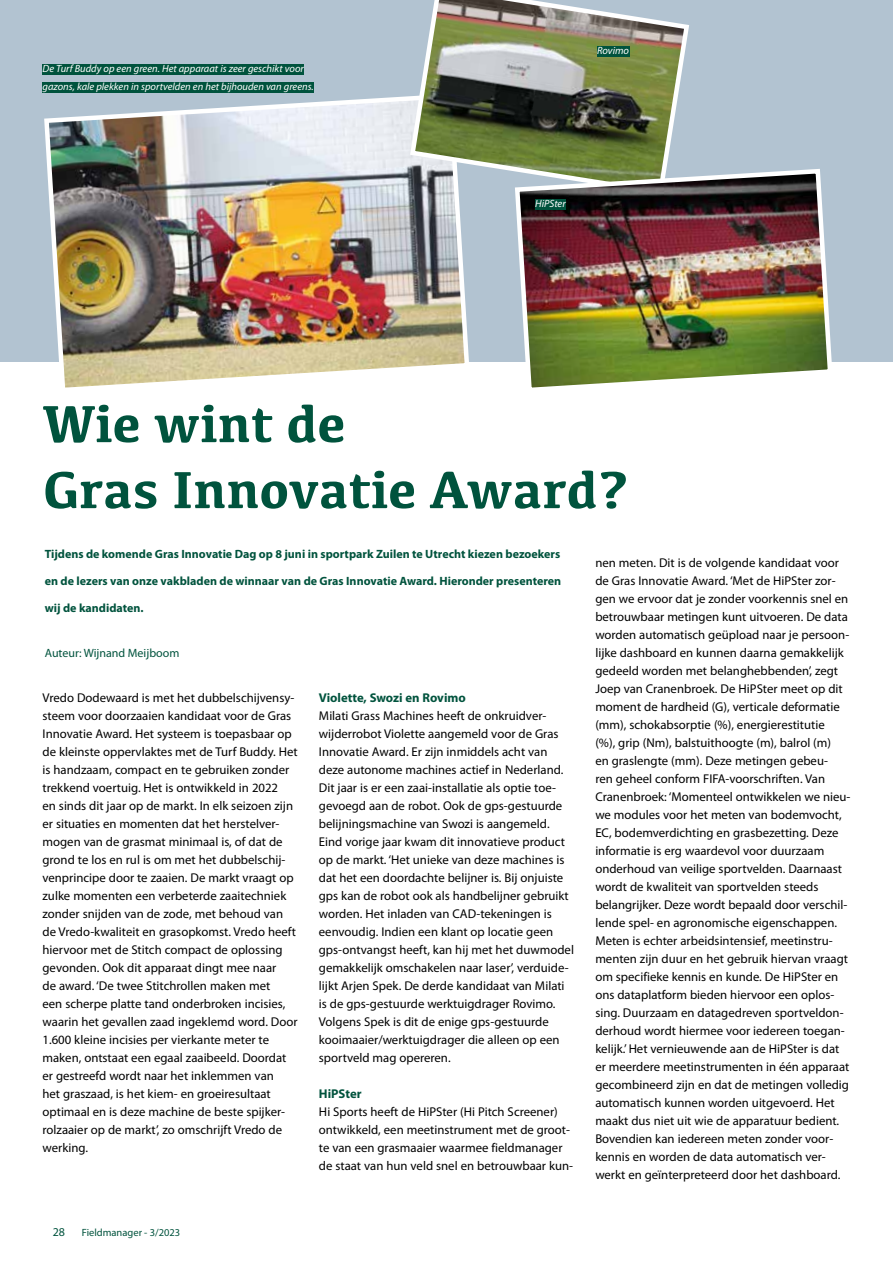
<style>
.page{position:relative;width:893px;height:1263px;background:#fff}
.page>*{position:absolute;margin:0;border:0;box-sizing:border-box;transform-origin:0 0}
.t1{font:700 54px/66px "Kefa";color:#00533d}
.t2{font:12.75px/18px "Myriad Pro";color:#000}
.t3{font:700 12.75px "Myriad Pro";color:#00533d}
.t4{font:700 12px "Myriad Pro";color:#00533d}
.t5{font:12px "Myriad Pro";color:#00533d}
.t6{font:italic 10.5px/18px "Myriad Pro";color:#fff}
.t7{font:10.5px "Myriad Pro";color:#00533d}
</style>
<div class="page">
<div style="left:0;top:0;width:893px;height:362px;background:#b2c3d1"></div>
<img style="left:42px;top:91px;width:427px;height:297px">
<img style="left:407px;top:0;width:282px;height:197px">
<img style="left:512px;top:166px;width:320px;height:222px">
<div style="left:43px;top:64px;width:261px;height:11px;background:#00533d"></div>
<div style="left:43px;top:82px;width:271px;height:11px;background:#00533d"></div>
<div style="left:597px;top:46px;width:32px;height:11px;background:#00533d"></div>
<div style="left:535px;top:199px;width:31px;height:11px;background:#00533d"></div>
<p class="t6" style="left:43px;top:59px;width:273px">De Turf Buddy op een green. Het apparaat is zeer geschikt voor gazons, kale plekken in sportvelden en het bijhouden van greens.</p>
<p class="t6" style="left:597px;top:41px;width:34px">Rovimo</p>
<p class="t6" style="left:535px;top:194px;width:32px">HiPSter</p>
<h1 class="t1" style="left:43px;top:388px;width:587px">Wie wint de<br>Gras Innovatie Award?</h1>
<p class="t4" style="left:45px;top:546px;width:517px">Tijdens de komende Gras Innovatie Dag op 8 juni in sportpark Zuilen te Utrecht kiezen bezoekers</p>
<p class="t4" style="left:45px;top:573px;width:518px">en de lezers van onze vakbladen de winnaar van de Gras Innovatie Award. Hieronder presenteren</p>
<p class="t4" style="left:45px;top:600px;width:100px">wij de kandidaten.</p>
<p class="t5" style="left:45px;top:646px;width:136px">Auteur: Wijnand Meijboom</p>
<p class="t2" style="left:43px;top:689px;width:257px">Vredo Dodewaard is met het dubbelschijvensy&shy;steem voor doorzaaien kandidaat voor de Gras Innovatie Award. Het systeem is toepasbaar op de kleinste oppervlaktes met de Turf Buddy. Het is handzaam, compact en te gebruiken zonder trekkend voertuig. Het is ontwikkeld in 2022<br>en sinds dit jaar op de markt. In elk seizoen zijn er situaties en momenten dat het herstelver&shy;mogen van de grasmat minimaal is, of dat de grond te los en rul is om met het dubbelschij&shy;venprincipe door te zaaien. De markt vraagt op zulke momenten een verbeterde zaaitechniek zonder snijden van de zode, met behoud van de Vredo-kwaliteit en grasopkomst. Vredo heeft hiervoor met de Stitch compact de oplossing gevonden. Ook dit apparaat dingt mee naar<br>de award. ‘De twee Stitchrollen maken met<br>een scherpe platte tand onderbroken incisies, waarin het gevallen zaad ingeklemd word. Door 1.600 kleine incisies per vierkante meter te maken, ontstaat een egaal zaaibeeld. Doordat er gestreefd wordt naar het inklemmen van<br>het graszaad, is het kiem- en groeiresultaat optimaal en is deze machine de beste spijker&shy;rolzaaier op de markt’, zo omschrijft Vredo de werking.</p>
<p class="t3" style="left:319px;top:689px;width:148px">Violette, Swozi en Rovimo</p>
<p class="t2" style="left:319px;top:707px;width:257px">Milati Grass Machines heeft de onkruidver&shy;wijderrobot Violette aangemeld voor de Gras Innovatie Award. Er zijn inmiddels acht van deze autonome machines actief in Nederland.<br>Dit jaar is er een zaai-installatie als optie toe&shy;gevoegd aan de robot. Ook de gps-gestuurde belijningsmachine van Swozi is aangemeld.<br>Eind vorige jaar kwam dit innovatieve product op de markt. ‘Het unieke van deze machines is dat het een doordachte belijner is. Bij onjuiste gps kan de robot ook als handbelijner gebruikt worden. Het inladen van CAD-tekeningen is eenvoudig. Indien een klant op locatie geen gps-ontvangst heeft, kan hij met het duwmodel gemakkelijk omschakelen naar laser’, verduide&shy;lijkt Arjen Spek. De derde kandidaat van Milati is de gps-gestuurde werktuigdrager Rovimo.<br>Volgens Spek is dit de enige gps-gestuurde kooimaaier/werktuigdrager die alleen op een sportveld mag opereren.</p>
<p class="t3" style="left:319px;top:1086px;width:44px">HiPSter</p>
<p class="t2" style="left:319px;top:1103px;width:256px">Hi Sports heeft de HiPSter (Hi Pitch Screener) ontwikkeld, een meetinstrument met de groot&shy;te van een grasmaaier waarmee fieldmanager de staat van hun veld snel en betrouwbaar kun-</p>
<p class="t5" style="left:53px;top:1224px;width:14px">28</p>
<p class="t7" style="left:82px;top:1226px;width:100px">Fieldmanager - 3/2023</p>
<p class="t2" style="left:595px;top:554px;width:257px">nen meten. Dit is de volgende kandidaat voor de Gras Innovatie Award. ‘Met de HiPSter zor&shy;gen we ervoor dat je zonder voorkennis snel en betrouwbaar metingen kunt uitvoeren. De data worden automatisch geüpload naar je persoon&shy;lijke dashboard en kunnen daarna gemakkelijk gedeeld worden met belanghebbenden’, zegt Joep van Cranenbroek. De HiPSter meet op dit moment de hardheid (G), verticale deformatie (mm), schokabsorptie (%), energierestitutie<br>(%), grip (Nm), balstuithoogte (m), balrol (m)<br>en graslengte (mm). Deze metingen gebeu-<br>ren geheel conform FIFA-voorschriften. Van Cranenbroek: ‘Momenteel ontwikkelen we nieu&shy;we modules voor het meten van bodemvocht, EC, bodemverdichting en grasbezetting. Deze informatie is erg waardevol voor duurzaam onderhoud van veilige sportvelden. Daarnaast wordt de kwaliteit van sportvelden steeds belangrijker. Deze wordt bepaald door verschil&shy;lende spel- en agronomische eigenschappen.<br>Meten is echter arbeidsintensief, meetinstru&shy;menten zijn duur en het gebruik hiervan vraagt om specifieke kennis en kunde. De HiPSter en ons dataplatform bieden hiervoor een oplos&shy;sing. Duurzaam en datagedreven sportveldon&shy;derhoud wordt hiermee voor iedereen toegan&shy;kelijk.’ Het vernieuwende aan de HiPSter is dat er meerdere meetinstrumenten in één apparaat gecombineerd zijn en dat de metingen volledig automatisch kunnen worden uitgevoerd. Het maakt dus niet uit wie de apparatuur bedient.<br>Bovendien kan iedereen meten zonder voor&shy;kennis en worden de data automatisch ver&shy;werkt en geïnterpreteerd door het dashboard.</p>
</div>
